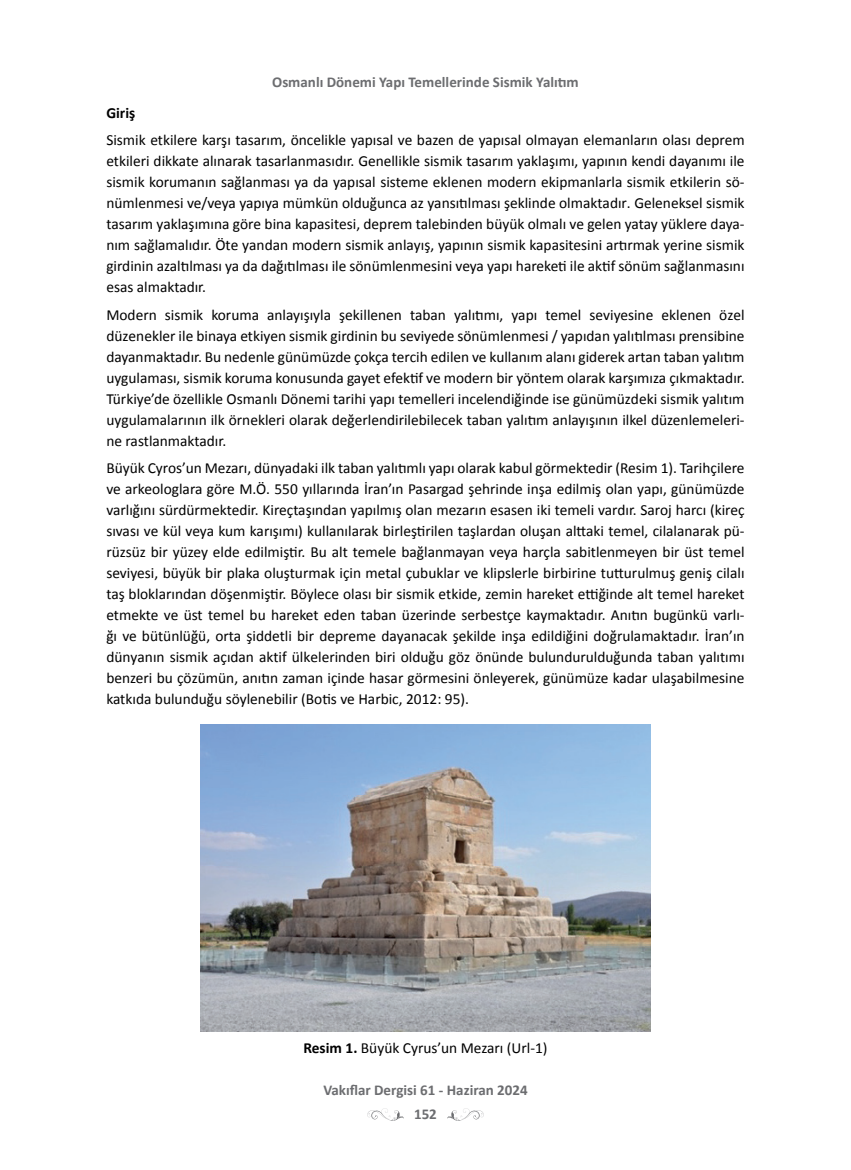
<style>
.page{position:relative;width:851px;height:1170px;background:#fff}
.page>*{position:absolute;margin:0;border:0;box-sizing:border-box;transform-origin:0 0}
.t1{font:15.3px/21px "Calibri";color:#000001;text-align:justify}
.t2{font:700 15.3px "Calibri";color:#000001}
.t3{font:700 15px/24px "Calibri";color:#6c6d70;text-align:center}
.s1{font-weight:700}
</style>
<div class="page">
<svg style="left:367px;top:1108px;width:37px;height:13px"></svg>
<svg style="left:447px;top:1108px;width:37px;height:13px"></svg>
<img style="left:200px;top:724px;width:450px;height:307px">
<p class="t3" style="left:272px;top:69px;width:308px">Osmanlı Dönemi Yapı Temellerinde Sismik Yalıtım</p>
<p class="t2" style="left:106px;top:102px;width:30px">Giriş</p>
<p class="t1" style="left:106px;top:129px;width:639px">Sismik etkilere karşı tasarım, öncelikle yapısal ve bazen de yapısal olmayan elemanların olası deprem etkileri dikkate alınarak tasarlanmasıdır. Genellikle sismik tasarım yaklaşımı, yapının kendi dayanımı ile sismik korumanın sağlanması ya da yapısal sisteme eklenen modern ekipmanlarla sismik etkilerin sö&shy;nümlenmesi ve/veya yapıya mümkün olduğunca az yansıtılması şeklinde olmaktadır. Geleneksel sismik tasarım yaklaşımına göre bina kapasitesi, deprem talebinden büyük olmalı ve gelen yatay yüklere daya&shy;nım sağlamalıdır. Öte yandan modern sismik anlayış, yapının sismik kapasitesini artırmak yerine sismik girdinin azaltılması ya da dağıtılması ile sönümlenmesini veya yapı hareketi ile aktif sönüm sağlanmasını esas almaktadır.</p>
<p class="t1" style="left:106px;top:303px;width:639px">Modern sismik koruma anlayışıyla şekillenen taban yalıtımı, yapı temel seviyesine eklenen özel düzenekler ile binaya etkiyen sismik girdinin bu seviyede sönümlenmesi / yapıdan yalıtılması prensibine dayanmaktadır. Bu nedenle günümüzde çokça tercih edilen ve kullanım alanı giderek artan taban yalıtım uygulaması, sismik koruma konusunda gayet efektif ve modern bir yöntem olarak karşımıza çıkmaktadır.<br>Türkiye’de özellikle Osmanlı Dönemi tarihi yapı temelleri incelendiğinde ise günümüzdeki sismik yalıtım uygulamalarının ilk örnekleri olarak değerlendirilebilecek taban yalıtım anlayışının ilkel düzenlemeleri&shy;ne rastlanmaktadır.</p>
<p class="t1" style="left:106px;top:457px;width:639px">Büyük Cyros’un Mezarı, dünyadaki ilk taban yalıtımlı yapı olarak kabul görmektedir (Resim 1). Tarihçilere ve arkeologlara göre M.Ö. 550 yıllarında İran’ın Pasargad şehrinde inşa edilmiş olan yapı, günümüzde varlığını sürdürmektedir. Kireçtaşından yapılmış olan mezarın esasen iki temeli vardır. Saroj harcı (kireç sıvası ve kül veya kum karışımı) kullanılarak birleştirilen taşlardan oluşan alttaki temel, cilalanarak pü&shy;rüzsüz bir yüzey elde edilmiştir. Bu alt temele bağlanmayan veya harçla sabitlenmeyen bir üst temel seviyesi, büyük bir plaka oluşturmak için metal çubuklar ve klipslerle birbirine tutturulmuş geniş cilalı taş bloklarından döşenmiştir. Böylece olası bir sismik etkide, zemin hareket ettiğinde alt temel hareket etmekte ve üst temel bu hareket eden taban üzerinde serbestçe kaymaktadır. Anıtın bugünkü varlı&shy;ğı ve bütünlüğü, orta şiddetli bir depreme dayanacak şekilde inşa edildiğini doğrulamaktadır. İran’ın dünyanın sismik açıdan aktif ülkelerinden biri olduğu göz önünde bulundurulduğunda taban yalıtımı benzeri bu çözümün, anıtın zaman içinde hasar görmesini önleyerek, günümüze kadar ulaşabilmesine katkıda bulunduğu söylenebilir (Botis ve Harbic, 2012: 95).</p>
<p class="t1" style="left:303px;top:1036px;width:245px"><span class="s1">Resim 1.</span> Büyük Cyrus’un Mezarı (Url-1)</p>
<p class="t3" style="left:323px;top:1077px;width:206px">Vakıflar Dergisi 61 - Haziran 2024<br>152</p>
</div>
